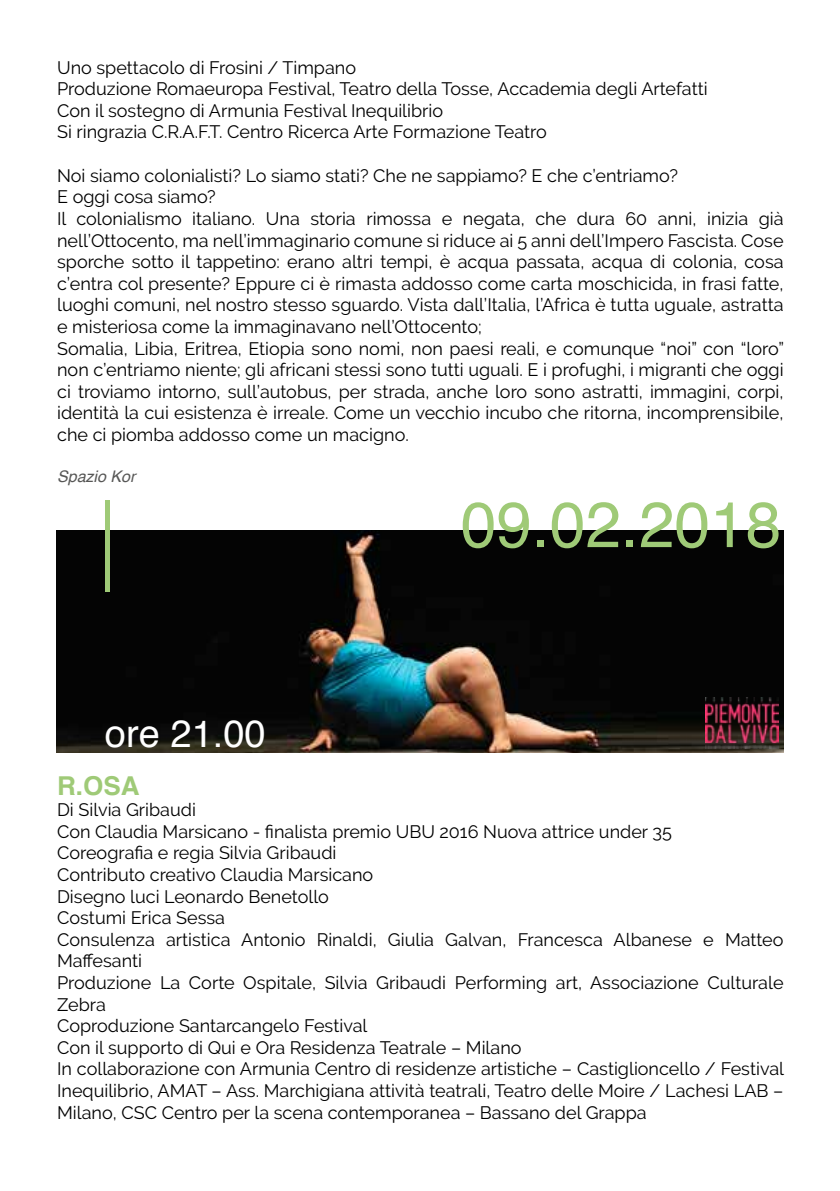
<style>
.page{position:relative;width:840px;height:1191px;background:#fff}
.page>*{position:absolute;margin:0;border:0;box-sizing:border-box;transform-origin:0 0}
.t1{font:64px "Helvetica";color:#9fca77}
.t2{font:38px "Helvetica";color:#fff}
.t3{font:700 26px "Helvetica";color:#9fca77}
.t4{font:18px/21.6px "Raleway";color:#000}
.t5{font:italic 16px "Helvetica";color:#575756}
</style>
<div class="page">
<img style="left:57px;top:530px;width:725px;height:222px">
<div style="left:105px;top:500px;width:5px;height:92px;background:#9fca77"></div>
<img style="left:704px;top:697px;width:74px;height:51px">
<p class="t4" style="left:57px;top:56px;width:651px">Uno spettacolo di Frosini / Timpano<br>Produzione Romaeuropa Festival, Teatro della Tosse, Accademia degli Artefatti Con il sostegno di Armunia Festival Inequilibrio<br>Si ringrazia C.R.A.F.T. Centro Ricerca Arte Formazione Teatro</p>
<p class="t4" style="left:57px;top:164px;width:728px">Noi siamo colonialisti? Lo siamo stati? Che ne sappiamo? E che c’entriamo?<br>E oggi cosa siamo?<br>Il colonialismo italiano. Una storia rimossa e negata, che dura 60 anni, inizia già nell’Ottocento, ma nell’immaginario comune si riduce ai 5 anni dell’Impero Fascista. Cose sporche sotto il tappetino: erano altri tempi, è acqua passata, acqua di colonia, cosa c’entra col presente? Eppure ci è rimasta addosso come carta moschicida, in frasi fatte, luoghi comuni, nel nostro stesso sguardo. Vista dall’Italia, l’Africa è tutta uguale, astratta e misteriosa come la immaginavano nell’Ottocento;<br>Somalia, Libia, Eritrea, Etiopia sono nomi, non paesi reali, e comunque “noi” con “loro” non c’entriamo niente; gli africani stessi sono tutti uguali. E i profughi, i migranti che oggi ci troviamo intorno, sull’autobus, per strada, anche loro sono astratti, immagini, corpi, identità la cui esistenza è irreale. Come un vecchio incubo che ritorna, incomprensibile, che ci piomba addosso come un macigno.</p>
<p class="t5" style="left:57px;top:463px;width:80px">Spazio Kor</p>
<h1 class="t1" style="left:460px;top:475px;width:322px">09.02.2018</h1>
<h2 class="t2" style="left:105px;top:704px;width:162px">ore 21.00</h2>
<h3 class="t3" style="left:57px;top:764px;width:84px">R.OSA</h3>
<p class="t4" style="left:57px;top:799px;width:728px">Di Silvia Gribaudi<br>Con Claudia Marsicano - finalista premio UBU 2016 Nuova attrice under 35<br>Coreografia e regia Silvia Gribaudi<br>Contributo creativo Claudia Marsicano<br>Disegno luci Leonardo Benetollo<br>Costumi Erica Sessa<br>Consulenza artistica Antonio Rinaldi, Giulia Galvan, Francesca Albanese e Matteo Maffesanti<br>Produzione La Corte Ospitale, Silvia Gribaudi Performing art, Associazione Culturale Zebra<br>Coproduzione Santarcangelo Festival<br>Con il supporto di Qui e Ora Residenza Teatrale – Milano<br>In collaborazione con Armunia Centro di residenze artistiche – Castiglioncello / Festival Inequilibrio, AMAT – Ass. Marchigiana attività teatrali, Teatro delle Moire / Lachesi LAB – Milano, CSC Centro per la scena contemporanea – Bassano del Grappa</p>
</div>
